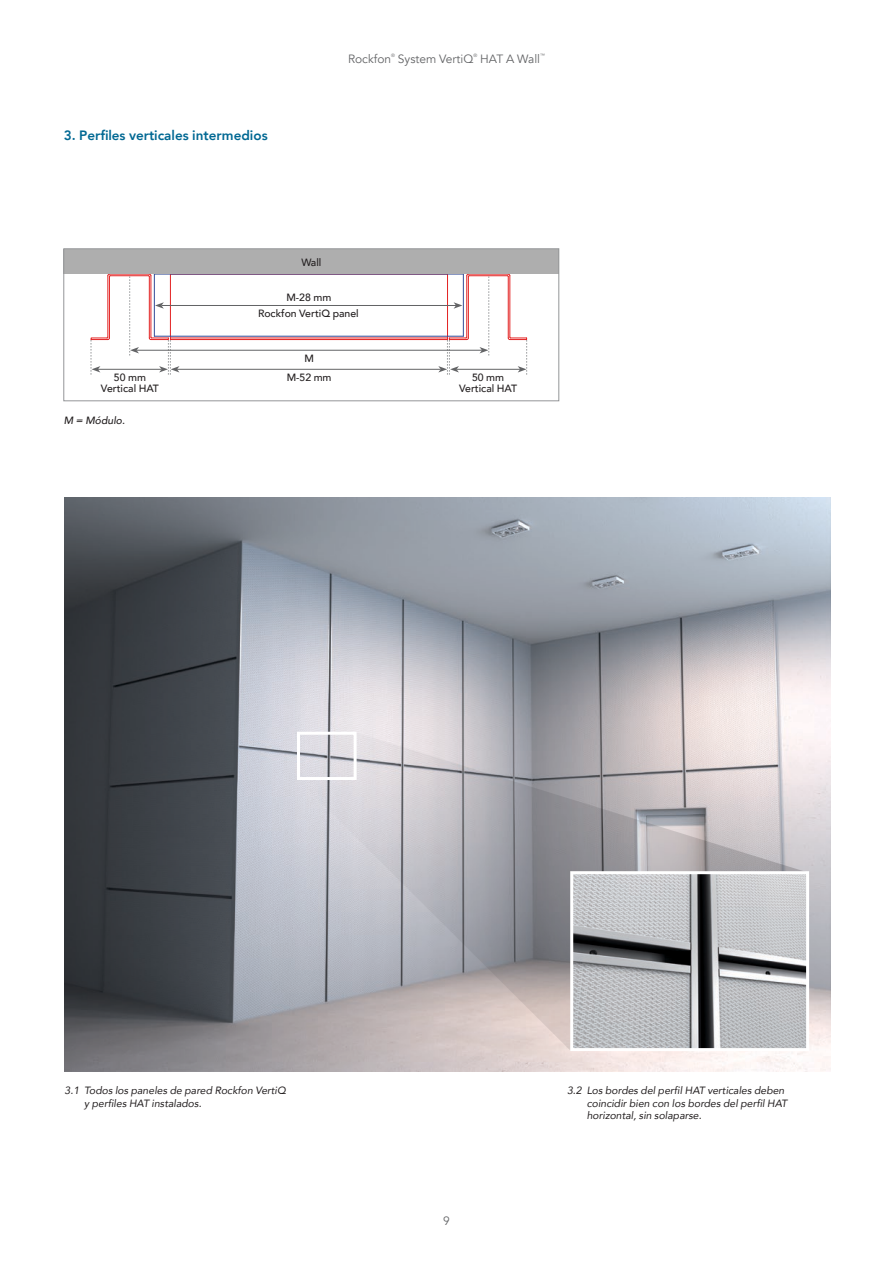
<style>
.page{position:relative;width:893px;height:1263px;background:#fff}
.page>*{position:absolute;margin:0;border:0;box-sizing:border-box;transform-origin:0 0}
.t1{font:800 13.5px "Avenir";color:#006893}
.t2{font:12px "Avenir";color:#636466}
.t3{font:italic 10.5px/12.6px "Avenir";color:#231f20}
.t4{font:500 10.5px/10.5px "Avenir";color:#231f20;text-align:center}
.t5{font:italic 500 10.5px "Avenir";color:#231f20}
.t6{font:4.8px "Avenir";color:#636466}
</style>
<div class="page">
<div style="left:170px;top:274px;width:278px;height:66px;border:1px solid #e32222"></div>
<hr style="left:170px;top:338px;width:277px;height:1px;background:#e32222">
<hr style="left:110px;top:275px;width:39px;height:1px;background:#e32222">
<hr style="left:109px;top:274px;width:40px;height:1px;background:#e32222">
<hr style="left:149px;top:277px;width:1px;height:61px;background:#e32222">
<hr style="left:109px;top:277px;width:1px;height:61px;background:#e32222">
<hr style="left:150px;top:276px;width:1px;height:61px;background:#e32222">
<svg style="left:148px;top:273px;width:4px;height:4px"></svg>
<hr style="left:107px;top:276px;width:1px;height:61px;background:#e32222">
<svg style="left:107px;top:273px;width:4px;height:4px"></svg>
<hr style="left:469px;top:275px;width:38px;height:1px;background:#e32222">
<hr style="left:468px;top:274px;width:40px;height:1px;background:#e32222">
<hr style="left:508px;top:277px;width:1px;height:61px;background:#e32222">
<hr style="left:468px;top:277px;width:1px;height:61px;background:#e32222">
<hr style="left:509px;top:276px;width:1px;height:61px;background:#e32222">
<svg style="left:507px;top:273px;width:4px;height:4px"></svg>
<hr style="left:466px;top:276px;width:1px;height:61px;background:#e32222">
<svg style="left:466px;top:273px;width:4px;height:4px"></svg>
<hr style="left:463px;top:274px;width:1px;height:62px;background:#314a97">
<hr style="left:154px;top:274px;width:1px;height:62px;background:#314a97">
<hr style="left:154px;top:336px;width:309px;height:1px;background:#314a97">
<hr style="left:154px;top:274px;width:309px;height:1px;background:#314a97">
<div style="left:64px;top:249px;width:495px;height:24px;background:#aeaeae"></div>
<div style="left:64px;top:249px;width:495px;height:152px;border:1px solid #949698"></div>
<img style="left:65px;top:498px;width:765px;height:574px">
<svg style="left:298px;top:732px;width:510px;height:319px;background:#b8b4b9"></svg>
<img style="left:574px;top:875px;width:231px;height:172px">
<div style="left:570px;top:871px;width:239px;height:180px;border:3px solid #fff"></div>
<div style="left:297px;top:732px;width:60px;height:48px;border:3px solid #fff"></div>
<hr style="left:161px;top:305px;width:295px;height:1px;background:#636466">
<svg style="left:155px;top:302px;width:9px;height:7px"></svg>
<svg style="left:454px;top:302px;width:8px;height:7px"></svg>
<hr style="left:177px;top:369px;width:264px;height:1px;background:#636466">
<hr style="left:137px;top:350px;width:345px;height:1px;background:#636466">
<svg style="left:129px;top:276px;width:10px;height:79px"></svg>
<svg style="left:479px;top:276px;width:10px;height:79px"></svg>
<hr style="left:98px;top:369px;width:64px;height:1px;background:#636466">
<svg style="left:90px;top:336px;width:20px;height:39px"></svg>
<svg style="left:148px;top:336px;width:31px;height:39px"></svg>
<hr style="left:457px;top:369px;width:63px;height:1px;background:#636466">
<svg style="left:438px;top:336px;width:31px;height:39px"></svg>
<svg style="left:507px;top:336px;width:20px;height:39px"></svg>
<p class="t1" style="left:64px;top:124px;width:205px">3. Perfiles verticales intermedios</p>
<p class="t2" style="left:348px;top:52px;width:45px">Rockfon</p>
<p class="t6" style="left:391px;top:53px;width:5px">®</p>
<p class="t2" style="left:398px;top:52px;width:77px">System VertiQ</p>
<p class="t6" style="left:473px;top:53px;width:5px">®</p>
<p class="t2" style="left:480px;top:52px;width:61px">HAT A Wall</p>
<p class="t6" style="left:540px;top:53px;width:6px">™</p>
<p class="t4" style="left:301px;top:257px;width:22px">Wall</p>
<p class="t4" style="left:286px;top:292px;width:46px">M-28 mm</p>
<p class="t4" style="left:258px;top:308px;width:102px">Rockfon VertiQ panel</p>
<p class="t4" style="left:305px;top:353px;width:11px">M</p>
<p class="t4" style="left:287px;top:372px;width:46px">M-52 mm</p>
<p class="t4" style="left:101px;top:372px;width:59px">50 mm<br>Vertical HAT</p>
<p class="t4" style="left:459px;top:372px;width:59px">50 mm<br>Vertical HAT</p>
<p class="t5" style="left:64px;top:414px;width:63px">M = Módulo.</p>
<p class="t3" style="left:84px;top:1084px;width:203px;text-indent:-20px">3.1 Todos los paneles de pared Rockfon VertiQ y perfiles HAT instalados.</p>
<p class="t3" style="left:587px;top:1084px;width:202px;text-indent:-20px">3.2 Los bordes del perfil HAT verticales deben coincidir bien con los bordes del perfil HAT horizontal, sin solaparse.</p>
<p class="t2" style="left:443px;top:1213px;width:8px">9</p>
</div>
